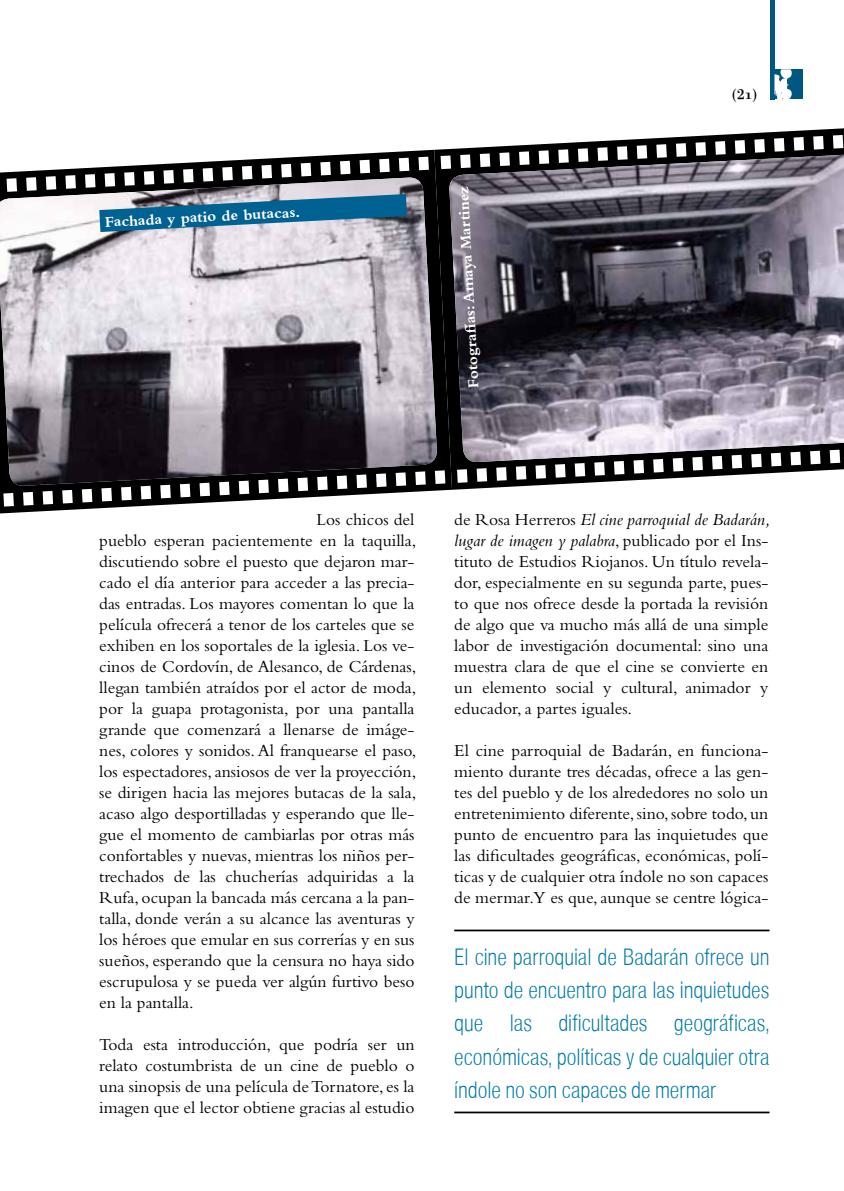
<style>
.page{position:relative;width:844px;height:1191px;background:#fff}
.page>*{position:absolute;margin:0;border:0;box-sizing:border-box;transform-origin:0 0}
.t1{font:24.5px/33.2px "Nimbus San D Ligh Cond";letter-spacing:-.005em;color:#007aa6;text-align:justify;scale:.95 1}
.t2{font:17.5px/21px "Bembo";color:#000;text-align:justify}
.t3{font:700 15.75px "Bembo";color:#fff}
.t4{font:15.75px "Katrina";color:#000}
.s1{font-style:italic}
</style>
<div class="page">
<svg style="left:0;top:150px;width:447px;height:363px"></svg>
<img style="left:0;top:178px;width:434px;height:308px">
<svg style="left:418px;top:157px;width:11px;height:13px"></svg>
<svg style="left:399px;top:158px;width:10px;height:13px"></svg>
<svg style="left:379px;top:159px;width:10px;height:13px"></svg>
<svg style="left:359px;top:160px;width:11px;height:13px"></svg>
<svg style="left:340px;top:161px;width:10px;height:13px"></svg>
<svg style="left:320px;top:162px;width:11px;height:13px"></svg>
<svg style="left:301px;top:163px;width:10px;height:13px"></svg>
<svg style="left:281px;top:164px;width:10px;height:13px"></svg>
<svg style="left:261px;top:165px;width:11px;height:13px"></svg>
<svg style="left:242px;top:166px;width:10px;height:13px"></svg>
<svg style="left:222px;top:167px;width:11px;height:13px"></svg>
<svg style="left:203px;top:168px;width:10px;height:13px"></svg>
<svg style="left:183px;top:169px;width:10px;height:14px"></svg>
<svg style="left:163px;top:170px;width:11px;height:14px"></svg>
<svg style="left:144px;top:171px;width:10px;height:14px"></svg>
<svg style="left:124px;top:172px;width:11px;height:14px"></svg>
<svg style="left:105px;top:173px;width:10px;height:14px"></svg>
<svg style="left:85px;top:174px;width:10px;height:14px"></svg>
<svg style="left:65px;top:175px;width:11px;height:14px"></svg>
<svg style="left:46px;top:176px;width:10px;height:14px"></svg>
<svg style="left:26px;top:177px;width:11px;height:14px"></svg>
<svg style="left:7px;top:178px;width:10px;height:14px"></svg>
<svg style="left:415px;top:471px;width:10px;height:14px"></svg>
<svg style="left:395px;top:472px;width:11px;height:14px"></svg>
<svg style="left:376px;top:473px;width:10px;height:14px"></svg>
<svg style="left:356px;top:474px;width:11px;height:14px"></svg>
<svg style="left:337px;top:475px;width:10px;height:14px"></svg>
<svg style="left:317px;top:476px;width:10px;height:14px"></svg>
<svg style="left:297px;top:477px;width:11px;height:14px"></svg>
<svg style="left:278px;top:478px;width:10px;height:14px"></svg>
<svg style="left:258px;top:479px;width:11px;height:14px"></svg>
<svg style="left:239px;top:480px;width:10px;height:14px"></svg>
<svg style="left:219px;top:482px;width:10px;height:13px"></svg>
<svg style="left:199px;top:483px;width:11px;height:13px"></svg>
<svg style="left:180px;top:484px;width:10px;height:13px"></svg>
<svg style="left:160px;top:485px;width:11px;height:13px"></svg>
<svg style="left:141px;top:486px;width:10px;height:13px"></svg>
<svg style="left:121px;top:487px;width:10px;height:13px"></svg>
<svg style="left:101px;top:488px;width:11px;height:13px"></svg>
<svg style="left:82px;top:489px;width:10px;height:13px"></svg>
<svg style="left:62px;top:490px;width:11px;height:13px"></svg>
<svg style="left:43px;top:491px;width:10px;height:13px"></svg>
<svg style="left:23px;top:492px;width:10px;height:13px"></svg>
<svg style="left:3px;top:493px;width:11px;height:13px"></svg>
<svg style="left:434px;top:128px;width:409px;height:362px;fill:#000"></svg>
<img style="left:448px;top:155px;width:395px;height:308px">
<svg style="left:832px;top:135px;width:11px;height:14px"></svg>
<svg style="left:813px;top:136px;width:10px;height:14px"></svg>
<svg style="left:793px;top:137px;width:10px;height:14px"></svg>
<svg style="left:773px;top:138px;width:11px;height:14px"></svg>
<svg style="left:754px;top:139px;width:10px;height:14px"></svg>
<svg style="left:734px;top:140px;width:11px;height:14px"></svg>
<svg style="left:715px;top:141px;width:10px;height:14px"></svg>
<svg style="left:695px;top:142px;width:10px;height:14px"></svg>
<svg style="left:675px;top:143px;width:11px;height:14px"></svg>
<svg style="left:656px;top:144px;width:10px;height:14px"></svg>
<svg style="left:636px;top:145px;width:11px;height:14px"></svg>
<svg style="left:617px;top:146px;width:10px;height:14px"></svg>
<svg style="left:597px;top:147px;width:11px;height:14px"></svg>
<svg style="left:577px;top:148px;width:11px;height:14px"></svg>
<svg style="left:558px;top:149px;width:10px;height:14px"></svg>
<svg style="left:538px;top:150px;width:11px;height:14px"></svg>
<svg style="left:519px;top:151px;width:10px;height:14px"></svg>
<svg style="left:499px;top:152px;width:11px;height:14px"></svg>
<svg style="left:479px;top:153px;width:11px;height:14px"></svg>
<svg style="left:460px;top:154px;width:10px;height:14px"></svg>
<svg style="left:440px;top:155px;width:11px;height:14px"></svg>
<svg style="left:829px;top:450px;width:11px;height:13px"></svg>
<svg style="left:809px;top:451px;width:11px;height:13px"></svg>
<svg style="left:790px;top:452px;width:10px;height:13px"></svg>
<svg style="left:770px;top:453px;width:11px;height:13px"></svg>
<svg style="left:751px;top:454px;width:10px;height:13px"></svg>
<svg style="left:731px;top:455px;width:11px;height:13px"></svg>
<svg style="left:711px;top:456px;width:11px;height:13px"></svg>
<svg style="left:692px;top:457px;width:10px;height:13px"></svg>
<svg style="left:672px;top:458px;width:11px;height:13px"></svg>
<svg style="left:653px;top:459px;width:10px;height:13px"></svg>
<svg style="left:633px;top:460px;width:11px;height:13px"></svg>
<svg style="left:613px;top:461px;width:11px;height:13px"></svg>
<svg style="left:594px;top:462px;width:10px;height:13px"></svg>
<svg style="left:574px;top:463px;width:11px;height:13px"></svg>
<svg style="left:555px;top:464px;width:10px;height:13px"></svg>
<svg style="left:535px;top:465px;width:11px;height:14px"></svg>
<svg style="left:515px;top:466px;width:11px;height:14px"></svg>
<svg style="left:496px;top:467px;width:10px;height:14px"></svg>
<svg style="left:476px;top:468px;width:11px;height:14px"></svg>
<svg style="left:457px;top:469px;width:10px;height:14px"></svg>
<hr style="left:454px;top:929px;width:315px;height:2px;background:#000">
<hr style="left:454px;top:1111px;width:315px;height:2px;background:#000">
<div style="left:773px;top:69px;width:29px;height:30px;background:#005882"></div>
<div style="left:769px;top:0;width:5px;height:99px;background:#005882"></div>
<svg style="left:774px;top:69px;width:17px;height:30px"></svg>
<svg style="left:99px;top:194px;width:308px;height:38px;background:#5287a7"></svg>
<p class="t3" style="left:104px;top:213px;width:197px;rotate:-3deg">Fachada y patio de butacas.</p>
<p class="t3" style="left:464px;top:389px;width:204px;rotate:-93deg">Fotografías: Amaya Martinez</p>
<p class="t4" style="left:732px;top:85px;width:26px">(21)</p>
<p class="t2" style="left:99px;top:509px;width:318px;text-indent:217px">Los chicos del pueblo esperan pacientemente en la taquilla, discutiendo sobre el puesto que dejaron mar&shy;cado el día anterior para acceder a las precia&shy;das entradas. Los mayores comentan lo que la película ofrecerá a tenor de los carteles que se exhiben en los soportales de la iglesia. Los ve&shy;cinos de Cordovín, de Alesanco, de Cárdenas, llegan también atraídos por el actor de moda, por la guapa protagonista, por una pantalla grande que comenzará a llenarse de imáge&shy;nes, colores y sonidos. Al franquearse el paso, los espectadores, ansiosos de ver la proyección, se dirigen hacia las mejores butacas de la sala, acaso algo desportilladas y esperando que lle&shy;gue el momento de cambiarlas por otras más confortables y nuevas, mientras los niños per&shy;trechados de las chucherías adquiridas a la Rufa, ocupan la bancada más cercana a la pan&shy;talla, donde verán a su alcance las aventuras y los héroes que emular en sus correrías y en sus sueños, esperando que la censura no haya sido escrupulosa y se pueda ver algún furtivo beso en la pantalla.</p>
<p class="t2" style="left:99px;top:1034px;width:317px">Toda esta introducción, que podría ser un relato costumbrista de un cine de pueblo o una sinopsis de una película de Tornatore, es la imagen que el lector obtiene gracias al estudio</p>
<p class="t2" style="left:454px;top:509px;width:317px">de Rosa Herreros <span class="s1">El cine parroquial de Badarán, lugar de imagen y palabra</span>, publicado por el Ins&shy;tituto de Estudios Riojanos. Un título revela&shy;dor, especialmente en su segunda parte, pues&shy;to que nos ofrece desde la portada la revisión de algo que va mucho más allá de una simple labor de investigación documental: sino una muestra clara de que el cine se convierte en un elemento social y cultural, animador y educador, a partes iguales.</p>
<p class="t2" style="left:454px;top:740px;width:315px">El cine parroquial de Badarán, en funciona&shy;miento durante tres décadas, ofrece a las gen&shy;tes del pueblo y de los alrededores no solo un entretenimiento diferente, sino, sobre todo, un punto de encuentro para las inquietudes que las dificultades geográficas, económicas, polí&shy;ticas y de cualquier otra índole no son capaces de mermar.Y es que, aunque se centre lógica-</p>
<h1 class="t1" style="left:454px;top:940px;width:333px">El cine parroquial de Badarán ofrece un punto de encuentro para las inquietudes que las dificultades geográficas, económicas, políticas y de cualquier otra índole no son capaces de mermar</h1>
</div>
